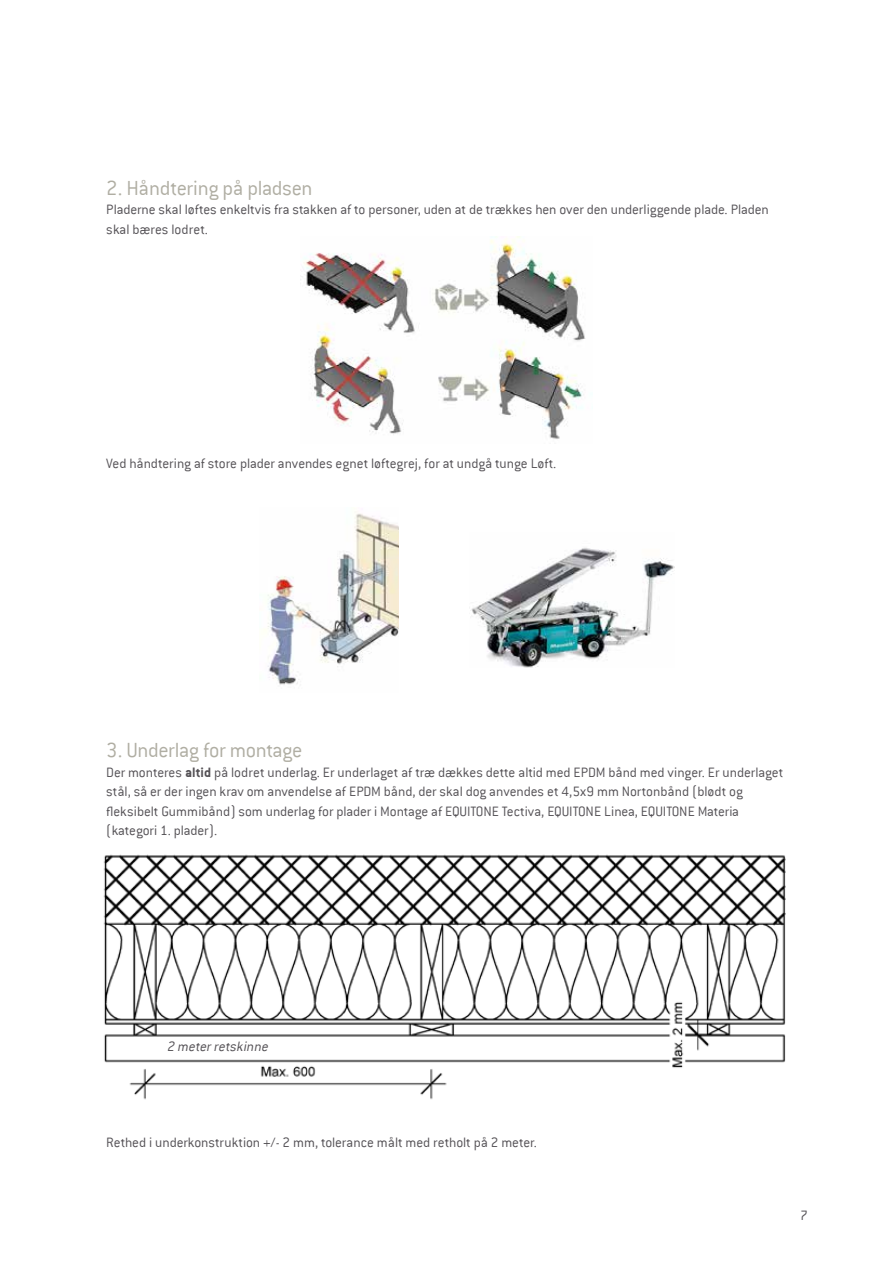
<style>
.page{position:relative;width:893px;height:1263px;background:#fff}
.page>*{position:absolute;margin:0;border:0;box-sizing:border-box;transform-origin:0 0}
.t1{font:300 22.5px "Conduit ITC";letter-spacing:-.015em;color:#b0aea3}
.t2{font:300 15px/19.5px "Conduit ITC";letter-spacing:-.005em;color:#545155}
.t3{font:italic 300 15px "Conduit ITC";color:#545155}
.s1{font-weight:700}
</style>
<div class="page">
<img style="left:301px;top:237px;width:285px;height:202px">
<img style="left:264px;top:513px;width:134px;height:172px">
<img style="left:470px;top:547px;width:205px;height:120px">
<img style="left:103px;top:854px;width:683px;height:246px">
<h1 class="t1" style="left:106px;top:175px;width:208px">2. Håndtering på pladsen</h1>
<p class="t2" style="left:106px;top:200px;width:664px">Pladerne skal løftes enkeltvis fra stakken af to personer, uden at de trækkes hen over den underliggende plade. Pladen skal bæres lodret.</p>
<p class="t2" style="left:106px;top:453px;width:452px">Ved håndtering af store plader anvendes egnet løftegrej, for at undgå tunge Løft.</p>
<h1 class="t1" style="left:106px;top:738px;width:198px">3. Underlag for montage</h1>
<p class="t2" style="left:106px;top:762px;width:679px">Der monteres <span class="s1">altid</span> på lodret underlag. Er underlaget af træ dækkes dette altid med EPDM bånd med vinger. Er underlaget stål, så er der ingen krav om anvendelse af EPDM bånd, der skal dog anvendes et 4,5x9 mm Nortonbånd (blødt og fleksibelt Gummibånd) som underlag for plader i Montage af EQUITONE Tectiva, EQUITONE Linea, EQUITONE Materia (kategori 1. plader).</p>
<p class="t3" style="left:167px;top:1038px;width:106px">2 meterretskinne</p>
<p class="t2" style="left:106px;top:1133px;width:432px">Rethed i underkonstruktion +/- 2 mm, tolerance målt med retholt på 2 meter.</p>
<p class="t2" style="left:800px;top:1206px;width:9px">7</p>
</div>
